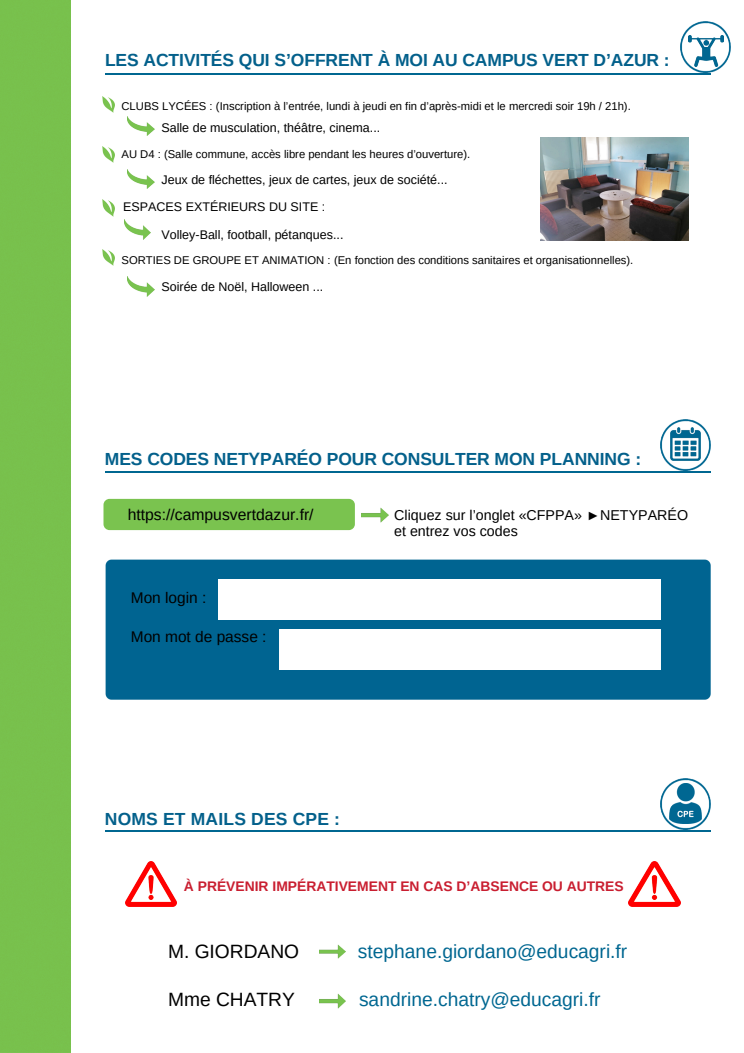
<style>
.page{position:relative;width:744px;height:1053px;background:#fff}
.page>*{position:absolute;margin:0;border:0;box-sizing:border-box;transform-origin:0 0}
.t1{font:19.2px "Arimo";color:#006791}
.t2{font:19.2px "Arimo";color:#000}
.t3{font:700 17.48px "Arimo";letter-spacing:-.005em;color:#03608b}
.t4{font:15.68px "Arimo";color:#000}
.t5{font:15.48px "Arimo";color:#000}
.t6{font:14.28px/16.2px "Arimo";color:#000}
.t7{font:700 13.88px "Arimo";color:#c91e30}
.t8{font:12.48px "Arimo";color:#000}
.t9{font:11.24px "Arimo";color:#000}
</style>
<div class="page">
<img style="left:70px;top:0;width:641px;height:1052px">
<div style="left:104px;top:499px;width:251px;height:31px;background:#7ac34f;border-radius:6px"></div>
<div style="left:0;top:0;width:70px;height:1052px;background:#78c14d"></div>
<hr style="left:105px;top:73px;width:605px;height:1px;background:#006791">
<hr style="left:105px;top:471px;width:605px;height:2px;background:#006791">
<hr style="left:105px;top:830px;width:605px;height:2px;background:#006791">
<div style="left:105px;top:559px;width:605px;height:140px;background:#006491"></div>
<img style="left:540px;top:137px;width:149px;height:104px">
<img style="left:128px;top:116px;width:26px;height:20px">
<img style="left:128px;top:169px;width:26px;height:20px">
<img style="left:124px;top:219px;width:27px;height:20px">
<img style="left:128px;top:277px;width:26px;height:19px">
<img style="left:103px;top:96px;width:11px;height:16px">
<img style="left:103px;top:146px;width:11px;height:16px">
<img style="left:103px;top:200px;width:12px;height:16px">
<img style="left:103px;top:250px;width:12px;height:16px">
<img style="left:362px;top:508px;width:26px;height:14px">
<img style="left:319px;top:944px;width:27px;height:14px">
<img style="left:319px;top:993px;width:27px;height:15px">
<img style="left:219px;top:579px;width:441px;height:40px">
<img style="left:280px;top:629px;width:380px;height:40px">
<img style="left:125px;top:861px;width:51px;height:45px">
<img style="left:629px;top:861px;width:51px;height:45px">
<img style="left:680px;top:22px;width:51px;height:51px">
<img style="left:660px;top:419px;width:51px;height:51px">
<img style="left:660px;top:778px;width:51px;height:51px">
<img style="left:688px;top:36px;width:36px;height:31px">
<img style="left:671px;top:427px;width:30px;height:33px">
<img style="left:669px;top:783px;width:33px;height:40px">
<h1 class="t3" style="left:105px;top:50px;width:566px">LES ACTIVITÉS QUI S’OFFRENT À MOI AU CAMPUS VERT D’AZUR :</h1>
<h3 class="t9" style="left:122px;top:100px;width:511px">CLUBS LYCÉES : (Inscription à l’entrée, lundi à jeudi en fin d’après-midi et le mercredi soir 19h / 21h).</h3>
<p class="t8" style="left:161px;top:121px;width:220px">Salle de musculation, théâtre, cinema...</p>
<h3 class="t9" style="left:122px;top:147px;width:350px">AU D4 : (Salle commune, accès libre pendant les heures d’ouverture).</h3>
<p class="t8" style="left:161px;top:173px;width:288px">Jeux de fléchettes, jeux de cartes, jeux de société...</p>
<p class="t8" style="left:123px;top:200px;width:204px">ESPACES EXTÉRIEURS DU SITE :</p>
<h3 class="t8" style="left:161px;top:228px;width:184px">Volley-Ball, football, pétanques...</h3>
<p class="t9" style="left:122px;top:254px;width:513px">SORTIES DE GROUPE ET ANIMATION : (En fonction des conditions sanitaires et organisationnelles).</p>
<h1 class="t8" style="left:161px;top:279px;width:163px">Soirée de Noël, Halloween ...</h1>
<p class="t3" style="left:105px;top:449px;width:538px">MES CODES NETYPARÉO POUR CONSULTER MON PLANNING :</p>
<p class="t4" style="left:128px;top:506px;width:187px">https://campusvertdazur.fr/</p>
<p class="t6" style="left:394px;top:506px;width:295px">Cliquez sur l’onglet «CFPPA» ►NETYPARÉO et entrez vos codes</p>
<p class="t5" style="left:131px;top:589px;width:77px">Mon login :</p>
<p class="t5" style="left:131px;top:627px;width:137px">Mon mot de passe :</p>
<p class="t3" style="left:105px;top:809px;width:237px">NOMS ET MAILS DES CPE :</p>
<p class="t7" style="left:184px;top:878px;width:441px">À PRÉVENIR IMPÉRATIVEMENT EN CAS D’ABSENCE OU AUTRES</p>
<p class="t2" style="left:168px;top:940px;width:133px">M. GIORDANO</p>
<p class="t1" style="left:358px;top:940px;width:271px">stephane.giordano@educagri.fr</p>
<p class="t2" style="left:168px;top:988px;width:128px">Mme CHATRY</p>
<p class="t1" style="left:359px;top:988px;width:243px">sandrine.chatry@educagri.fr</p>
</div>
